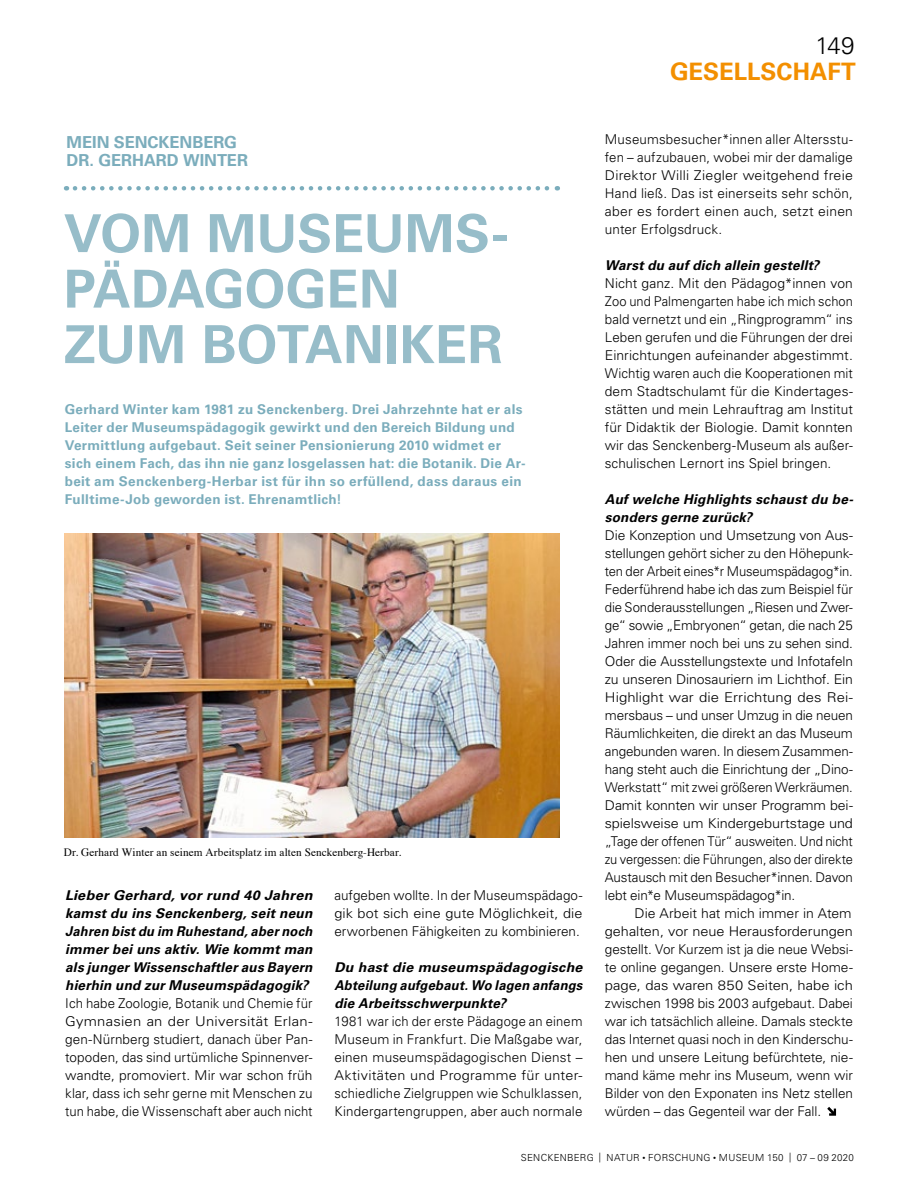
<style>
.page{position:relative;width:918px;height:1188px;background:#fff}
.page>*{position:absolute;margin:0;border:0;box-sizing:border-box;transform-origin:0 0}
.t1{font:700 52.5px/55.5px "Univers LT Std";color:#97bdc9}
.t2{font:700 24px "Univers LT Std";color:#f38f00}
.t3{font:300 24px "Univers LT Std";color:#000}
.t4{font:700 16.5px/18px "Univers LT Std";color:#7badbc}
.t5{font:300 13.5px/18px "Univers LT Std";letter-spacing:.005em;color:#000;text-align:justify}
.t6{font:300 13.5px/18px "Univers LT Std";letter-spacing:.005em;color:#000;text-align:justify;scale:1.04 1}
.t7{font:700 13.5px/18px "Univers LT Std";letter-spacing:.02em;color:#7badbc}
.t8{font:300 13.5px/18px "Univers LT Std";letter-spacing:.005em;color:#000;text-align:justify;scale:.96 1}
.t9{font:italic 700 13.5px/18px "Univers LT Std";letter-spacing:.015em;color:#000;text-align:justify;scale:1.06 1}
.t10{font:italic 700 13.5px/18px "Univers LT Std";letter-spacing:.015em;color:#000;text-align:justify;scale:1.05 1}
.t11{font:italic 700 13.5px/18px "Univers LT Std";letter-spacing:.015em;color:#000}
.t12{font:11.25px "Times";letter-spacing:.01em;color:#000}
.t13{font:300 9.75px "Univers LT Std";letter-spacing:.025em;color:#000}
.s1{font-size:6px}
</style>
<div class="page">
<img style="left:65px;top:534px;width:494px;height:304px">
<svg style="left:75px;top:186px;width:483px;height:5px"></svg>
<svg style="left:827px;top:1107px;width:9px;height:9px"></svg>
<h2 class="t3" style="left:815px;top:31px;width:41px">149</h2>
<p class="t4" style="left:67px;top:133px;width:183px">MEIN SENCKENBERG<br>DR. GERHARD WINTER</p>
<h1 class="t1" style="left:64px;top:206px;width:446px">VOM MUSEUMS-<br>PÄDAGOGEN<br>ZUM BOTANIKER</h1>
<p class="t7" style="left:65px;top:400px;width:462px">Gerhard Winter kam 1981 zu Senckenberg. Drei Jahrzehnte hat er als Leiter der Museumspädagogik gewirkt und den Bereich Bildung und Vermittlung aufgebaut. Seit seiner Pensionierung 2010 widmet er sich einem Fach, das ihn nie ganz losgelassen hat: die Botanik. Die Ar&shy;beit am Senckenberg-Herbar ist für ihn so erfüllend, dass daraus ein Fulltime-Job geworden ist. Ehrenamtlich!</p>
<p class="t12" style="left:64px;top:842px;width:339px">Dr. Gerhard Winter an seinem Arbeitsplatz im alten Senckenberg-Herbar.</p>
<p class="t9" style="left:65px;top:886px;width:235px">Lieber Gerhard, vor rund 40 Jahren kamst du ins Senckenberg, seit neun Jahren bist du im Ruhestand, aber noch immer bei uns aktiv. Wie kommt man als junger Wissenschaftler aus Bayern hierhin und zur Museumspädagogik?</p>
<p class="t5" style="left:65px;top:994px;width:249px">Ich habe Zoologie, Botanik und Chemie für Gymnasien an der Universität Erlan&shy;gen-Nürnberg studiert, danach über Pan&shy;topoden, das sind urtümliche Spinnenver&shy;wandte, promoviert. Mir war schon früh klar, dass ich sehr gerne mit Menschen zu tun habe, die Wissenschaft aber auch nicht</p>
<p class="t5" style="left:334px;top:886px;width:250px">aufgeben wollte. In der Museumspädago&shy;gik bot sich eine gute Möglichkeit, die erworbenen Fähigkeiten zu kombinieren.</p>
<p class="t10" style="left:334px;top:958px;width:238px">Du hast die museumspädagogische Abteilung aufgebaut. Wo lagen anfangs die Arbeitsschwerpunkte?</p>
<p class="t8" style="left:334px;top:1012px;width:260px">1981 war ich der erste Pädagoge an einem Museum in Frankfurt. Die Maßgabe war, einen museumspädagogischen Dienst – Aktivitäten und Programme für unter&shy;schiedliche Zielgruppen wie Schulklassen, Kindergartengruppen, aber auch normale</p>
<h2 class="t2" style="left:670px;top:57px;width:187px">GESELLSCHAFT</h2>
<p class="t5" style="left:605px;top:130px;width:250px">Museumsbesucher*innen aller Altersstu&shy;fen – aufzubauen, wobei mir der damalige Direktor Willi Ziegler weitgehend freie Hand ließ. Das ist einerseits sehr schön, aber es fordert einen auch, setzt einen unter Erfolgsdruck.</p>
<p class="t11" style="left:605px;top:256px;width:216px">Warst du auf dich allein gestellt?</p>
<p class="t5" style="left:605px;top:274px;width:250px">Nicht ganz. Mit den Pädagog*innen von Zoo und Palmengarten habe ich mich schon bald vernetzt und ein „Ringprogramm“ ins Leben gerufen und die Führungen der drei Einrichtungen aufeinander abgestimmt.<br>Wichtig waren auch die Kooperationen mit dem Stadtschulamt für die Kindertages&shy;stätten und mein Lehrauftrag am Institut für Didaktik der Biologie. Damit konnten wir das Senckenberg-Museum als außer&shy;schulischen Lernort ins Spiel bringen.</p>
<p class="t11" style="left:605px;top:490px;width:250px">Auf welche Highlights schaust du be&shy;sonders gerne zurück?</p>
<p class="t5" style="left:605px;top:526px;width:250px">Die Konzeption und Umsetzung von Aus&shy;stellungen gehört sicher zu den Höhepunk&shy;ten der Arbeit eines*r Museumspädagog*in.<br>Federführend habe ich das zum Beispiel für die Sonderausstellungen „Riesen und Zwer&shy;ge“ sowie „Embryonen“ getan, die nach 25<br>Jahren immer noch bei uns zu sehen sind.<br>Oder die Ausstellungstexte und Infotafeln zu unseren Dinosauriern im Lichthof. Ein Highlight war die Errichtung des Rei&shy;mersbaus – und unser Umzug in die neuen Räumlichkeiten, die direkt an das Museum angebunden waren. In diesem Zusammen&shy;hang steht auch die Einrichtung der „Dino-Werkstatt“ mit zwei größeren Werkräumen.<br>Damit konnten wir unser Programm bei&shy;spielsweise um Kindergeburtstage und „Tage der offenen Tür“ ausweiten. Und nicht zu vergessen: die Führungen, also der direkte Austausch mit den Besucher*innen. Davon lebt ein*e Museumspädagog*in.</p>
<p class="t6" style="left:605px;top:904px;width:240px;text-indent:30px">Die Arbeit hat mich immer in Atem gehalten, vor neue Herausforderungen gestellt. Vor Kurzem ist ja die neue Websi&shy;te online gegangen. Unsere erste Home&shy;page, das waren 850 Seiten, habe ich zwischen 1998 bis 2003 aufgebaut. Dabei war ich tatsächlich alleine. Damals steckte das Internet quasi noch in den Kinderschu&shy;hen und unsere Leitung befürchtete, nie&shy;mand käme mehr ins Museum, wenn wir Bilder von den Exponaten ins Netz stellen würden – das Gegenteil war der Fall.</p>
<p class="t13" style="left:521px;top:1152px;width:335px">SENCKENBERG | NATUR <span class="s1">•</span> FORSCHUNG <span class="s1">•</span> MUSEUM 150 | 07 – 09 2020</p>
</div>
